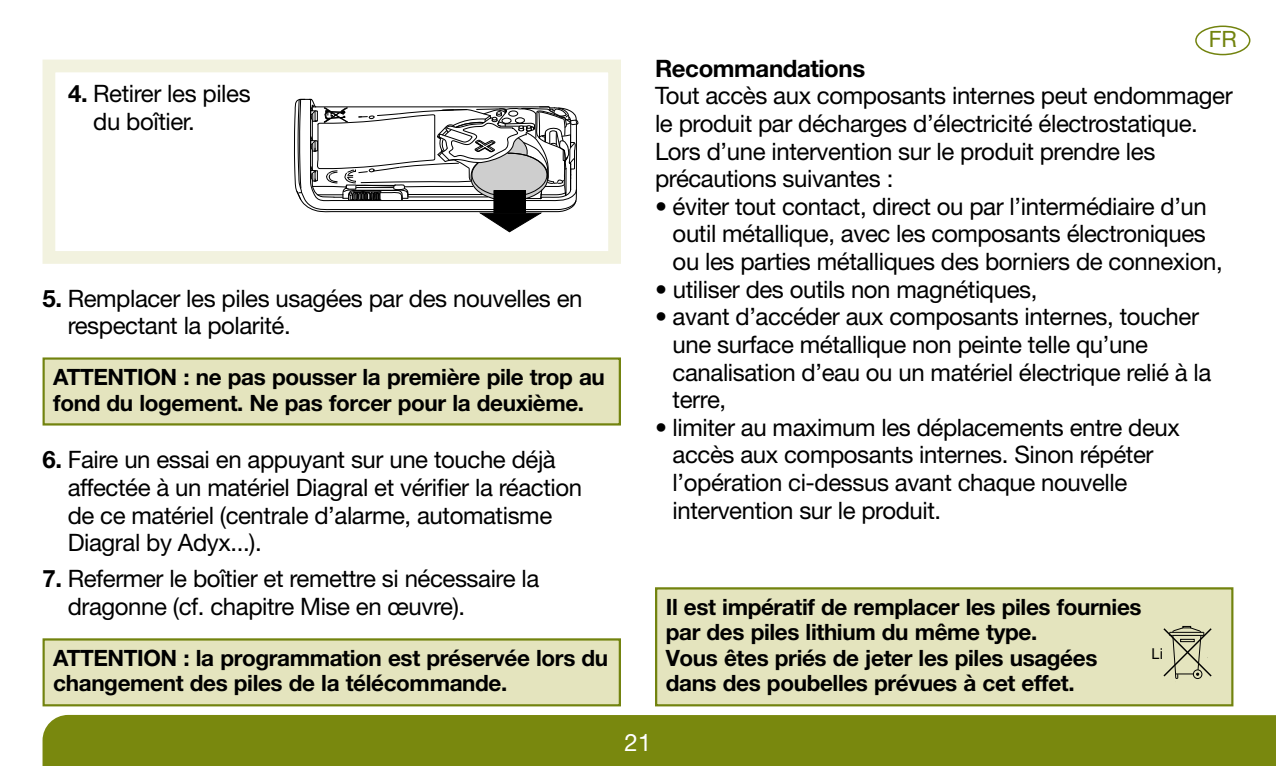
<style>
.page{position:relative;width:1276px;height:766px;background:#fff}
.page>*{position:absolute;margin:0;border:0;box-sizing:border-box;transform-origin:0 0}
.t1{font:24px/27.6px "Helvetica Neue LT Com";letter-spacing:-.015em;color:#000}
.t2{font:700 24px "Helvetica Neue LT Com";letter-spacing:-.015em;color:#000}
.t3{font:24px "Helvetica Neue LT Com";color:#fff}
.t4{font:700 22.5px/25.5px "Helvetica Neue LT Com";letter-spacing:-.015em;color:#000}
.t5{font:22.5px "Helvetica Neue LT Com";color:#72830e}
.t6{font:15px "Arial";color:#000}
.s1{font-weight:700}
</style>
<div class="page">
<div style="left:43px;top:714px;width:1232px;height:51px;background:#79880e"></div>
<div style="left:1195px;top:26px;width:55px;height:29px;border:3px solid #72830e;border-radius:50%"></div>
<div style="left:43px;top:60px;width:578px;height:204px;border:13px solid #f2f2df"></div>
<svg style="left:294px;top:99px;width:284px;height:133px"></svg>
<div style="left:45px;top:359px;width:574px;height:64px;background:#e4e4be"></div>
<div style="left:43px;top:357px;width:578px;height:68px;border:2px solid #72830e"></div>
<div style="left:45px;top:640px;width:574px;height:64px;background:#e4e4be"></div>
<div style="left:43px;top:638px;width:578px;height:68px;border:2px solid #72830e"></div>
<div style="left:657px;top:589px;width:574px;height:115px;background:#e4e4be"></div>
<div style="left:655px;top:587px;width:578px;height:119px;border:2px solid #72830e"></div>
<svg style="left:1163px;top:626px;width:49px;height:53px"></svg>
<p class="t1" style="left:93px;top:82px;width:159px;text-indent:-25px"><span class="s1">4.</span> Retirer les piles du boîtier.</p>
<p class="t1" style="left:68px;top:286px;width:516px;text-indent:-25px"><span class="s1">5.</span> Remplacer les piles usagées par des nouvelles en respectant la polarité.</p>
<p class="t4" style="left:53px;top:366px;width:553px">ATTENTION : ne pas pousser la première pile trop au fond du logement. Ne pas forcer pour la deuxième.</p>
<p class="t1" style="left:68px;top:448px;width:516px;text-indent:-25px"><span class="s1">6.</span> Faire un essai en appuyant sur une touche déjà affectée à un matériel Diagral et vérifier la réaction de ce matériel (centrale d’alarme, automatisme Diagral by Adyx...).</p>
<p class="t1" style="left:68px;top:567px;width:473px;text-indent:-25px"><span class="s1">7.</span> Refermer le boîtier et remettre si nécessaire la dragonne (cf. chapitre Mise en œuvre).</p>
<p class="t4" style="left:53px;top:647px;width:556px">ATTENTION : la programmation est préservée lors du changement des piles de la télécommande.</p>
<p class="t5" style="left:1208px;top:31px;width:30px">FR</p>
<p class="t2" style="left:655px;top:59px;width:212px">Recommandations</p>
<p class="t1" style="left:655px;top:84px;width:579px">Tout accès aux composants internes peut endommager le produit par déchar ges d’électricité électro statique.<br>Lors d’une intervention sur le produit prendre les précautions suivantes :</p>
<p class="t1" style="left:672px;top:195px;width:551px;text-indent:-18px">• éviter tout contact, direct ou par l’intermédiaire d’un outil métallique, avec les composants électroniques ou les parties métalliques des borniers de connexion,</p>
<p class="t1" style="left:655px;top:277px;width:384px">• utiliser des outils non magné tiques,</p>
<p class="t1" style="left:672px;top:305px;width:540px;text-indent:-18px">• avant d’accéder aux composants internes, toucher une surface métallique non peinte telle qu’une canalisation d’eau ou un matériel électrique relié à la terre,</p>
<p class="t1" style="left:672px;top:415px;width:509px;text-indent:-18px">• limiter au maximum les dépla cements entre deux accès aux composants internes. Sinon répéter l’opération ci-dessus avant chaque nouvelle intervention sur le produit.</p>
<p class="t3" style="left:624px;top:733px;width:28px">21</p>
<p class="t4" style="left:666px;top:596px;width:477px">Il est impératif de remplacer les piles fournies par des piles lithium du même type.<br>Vous êtes priés de jeter les piles usagées dans des poubelles prévues à cet effet.</p>
<p class="t6" style="left:1151px;top:645px;width:13px">Li</p>
</div>
